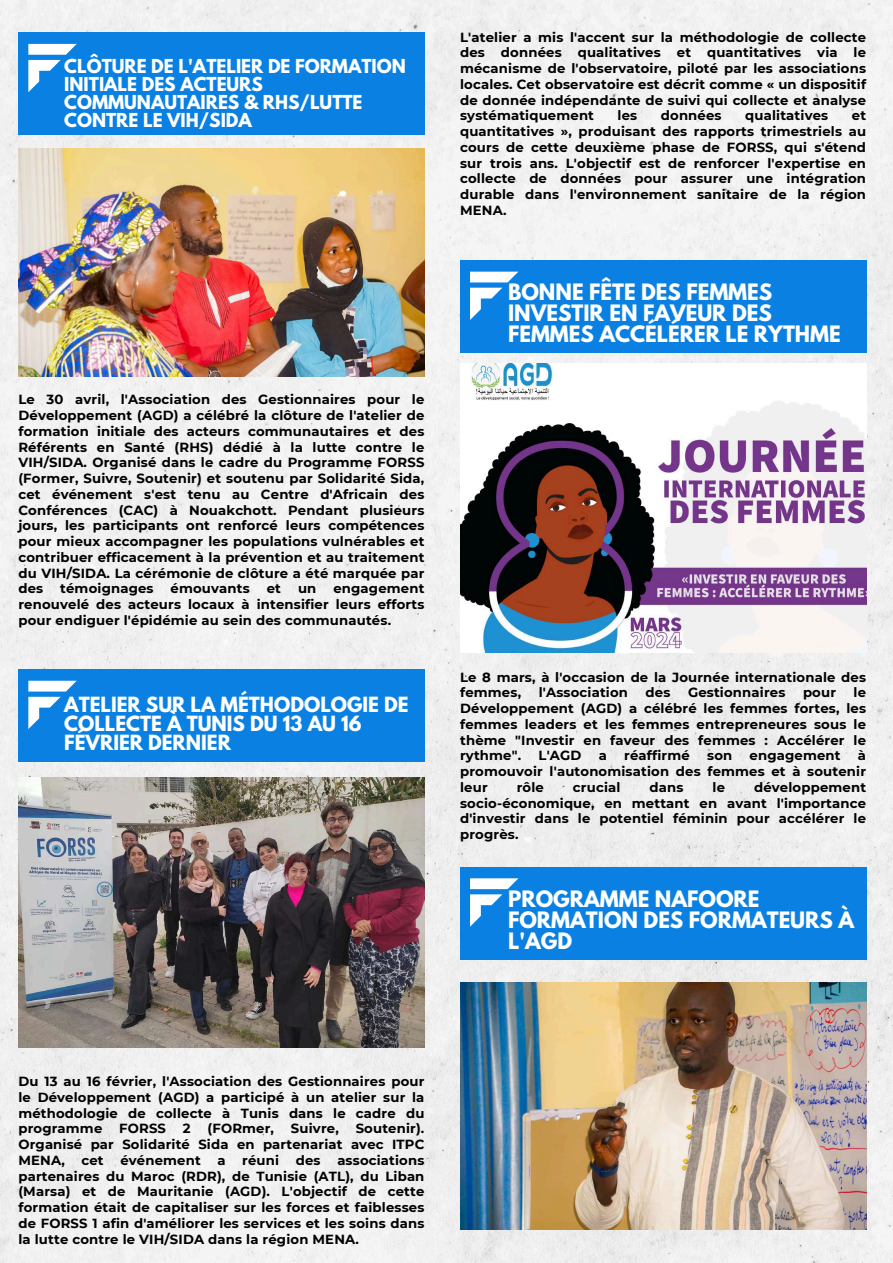
<style>
.page{position:relative;width:893px;height:1263px;background:#f0f0f0}
.page>*{position:absolute;margin:0;border:0;box-sizing:border-box;transform-origin:0 0}
.t1{font:700 20.02px/21.1px "League Spartan";color:#fff}
.t2{font:700 18.52px/19.1px "League Spartan";color:#fff}
.t3{font:700 17.02px/18px "League Spartan";color:#fff}
.t4{font:700 13.2px/15.8px "Montserrat";letter-spacing:.015em;color:#000;text-align:justify}
</style>
<div class="page">
<div style="left:18px;top:33px;width:406px;height:102px;background:#0a81e2"></div>
<svg style="left:28px;top:44px;width:49px;height:48px"></svg>
<div style="left:18px;top:669px;width:406px;height:92px;background:#0a81e2"></div>
<svg style="left:28px;top:697px;width:33px;height:32px"></svg>
<svg style="left:28px;top:681px;width:49px;height:10px"></svg>
<div style="left:460px;top:260px;width:406px;height:92px;background:#0a81e2"></div>
<svg style="left:470px;top:288px;width:32px;height:32px"></svg>
<svg style="left:470px;top:272px;width:48px;height:10px"></svg>
<img style="left:18px;top:149px;width:407px;height:227px">
<img style="left:18px;top:777px;width:407px;height:271px">
<img style="left:460px;top:364px;width:406px;height:288px">
<div style="left:460px;top:867px;width:406px;height:92px;background:#0a81e2"></div>
<svg style="left:470px;top:878px;width:48px;height:49px"></svg>
<img style="left:460px;top:983px;width:406px;height:246px">
<p class="t3" style="left:64px;top:60px;width:343px">CLÔTURE DE L'ATELIER DE FORMATION<br>INITIALE DES ACTEURS<br>COMMUNAUTAIRES &amp; RHS/LUTTE<br>CONTRE LE VIH/SIDA</p>
<p class="t4" style="left:18px;top:392px;width:407px">Le 30 avril, l'Association des Gestionnaires pour le Développement (AGD) a célébré la clôture de l'atelier de formation initiale des acteurs communautaires et des Référents en Santé (RHS) dédié à la lutte contre le VIH/SIDA. Organisé dans le cadre du Programme FORSS (Former, Suivre, Soutenir) et soutenu par Solidarité Sida, cet événement s'est tenu au Centre d'Africain des Conférences (CAC) à Nouakchott. Pendant plusieurs jours, les participants ont renforcé leurs compétences pour mieux accompagner les populations vulnérables et contribuer efficacement à la prévention et au traitement du VIH/SIDA. La cérémonie de clôture a été marquée par des</p>
<p class="t4" style="left:60px;top:581px;width:95px">témoignages</p>
<p class="t4" style="left:171px;top:581px;width:81px">émouvants</p>
<p class="t4" style="left:267px;top:581px;width:16px">et</p>
<p class="t4" style="left:298px;top:581px;width:20px">un</p>
<p class="t4" style="left:18px;top:581px;width:407px;text-indent:315px">engagement renouvelé des acteurs locaux à intensifier leurs efforts pour endiguer l'épidémie au sein des communautés.</p>
<h2 class="t2" style="left:64px;top:697px;width:346px">ATELIER SUR LA MÉTHODOLOGIE DE<br>COLLECTE À TUNIS DU 13 AU 16<br>FÉVRIER DERNIER</h2>
<p class="t4" style="left:460px;top:29px;width:407px">L'atelier a mis l'accent sur la méthodologie de collecte des données qualitatives et quantitatives via le mécanisme de l'observatoire, piloté par les associations locales. Cet observatoire est décrit comme « un dispositif de donnée indépendante de suivi qui collecte et analyse systématiquement</p>
<p class="t4" style="left:617px;top:108px;width:21px">les</p>
<p class="t4" style="left:661px;top:108px;width:62px">données</p>
<p class="t4" style="left:745px;top:108px;width:85px">qualitatives</p>
<p class="t4" style="left:460px;top:108px;width:407px;text-indent:392px">et quantitatives », produisant des rapports trimestriels au cours de cette deuxième phase de FORSS, qui s'étend sur trois ans. L'objectif est de renforcer l'expertise en collecte de données pour assurer une intégration durable dans l'environnement sanitaire de la région MENA.</p>
<h1 class="t1" style="left:508px;top:284px;width:334px">BONNE FÊTE DES FEMMES<br>INVESTIR EN FAVEUR DES<br>FEMMES ACCÉLÉRER LE RYTHME</h1>
<p class="t4" style="left:460px;top:669px;width:407px">Le 8 mars, à l'occasion de la Journée internationale des femmes,</p>
<p class="t4" style="left:539px;top:685px;width:91px">l'Association</p>
<p class="t4" style="left:645px;top:685px;width:26px">des</p>
<p class="t4" style="left:688px;top:685px;width:99px">Gestionnaires</p>
<p class="t4" style="left:803px;top:685px;width:35px">pour</p>
<p class="t4" style="left:460px;top:685px;width:407px;text-indent:393px">le Développement (AGD) a célébré les femmes fortes, les femmes leaders et les femmes entrepreneures sous le thème "Investir en faveur des femmes : Accélérer le rythme".</p>
<p class="t4" style="left:538px;top:748px;width:44px">L'AGD</p>
<p class="t4" style="left:599px;top:748px;width:10px">a</p>
<p class="t4" style="left:624px;top:748px;width:67px">réaffirmé</p>
<p class="t4" style="left:707px;top:748px;width:27px">son</p>
<p class="t4" style="left:749px;top:748px;width:93px">engagement</p>
<p class="t4" style="left:460px;top:748px;width:407px;text-indent:398px">à promouvoir l'autonomisation des femmes et à soutenir leur</p>
<p class="t4" style="left:517px;top:779px;width:29px">rôle</p>
<p class="t4" style="left:573px;top:779px;width:49px">crucial</p>
<p class="t4" style="left:649px;top:779px;width:35px">dans</p>
<p class="t4" style="left:712px;top:779px;width:14px">le</p>
<p class="t4" style="left:460px;top:779px;width:407px;text-indent:294px">développement socio-économique, en mettant en avant l'importance d'investir dans le potentiel féminin pour accélérer le progrès.</p>
<h1 class="t1" style="left:508px;top:891px;width:347px">PROGRAMME NAFOORE<br>FORMATION DES FORMATEURS À<br>L'AGD</h1>
<p class="t4" style="left:18px;top:1073px;width:407px">Du 13 au 16 février, l'Association des Gestionnaires pour le Développement (AGD) a participé à un atelier sur la méthodologie de collecte à Tunis dans le cadre du programme</p>
<p class="t4" style="left:18px;top:1121px;width:407px;text-indent:337px">Soutenir).<br>Organisé par Solidarité Sida en partenariat avec ITPC MENA,</p>
<p class="t4" style="left:119px;top:1121px;width:48px">FORSS</p>
<p class="t4" style="left:183px;top:1121px;width:9px">2</p>
<p class="t4" style="left:208px;top:1121px;width:68px">(FORmer,</p>
<p class="t4" style="left:291px;top:1121px;width:49px">Suivre,</p>
<p class="t4" style="left:18px;top:1152px;width:407px;text-indent:319px">associations partenaires du Maroc (RDR), de Tunisie (ATL), du Liban (Marsa) et de Mauritanie (AGD). L'objectif de cette formation était de capitaliser sur les forces et faiblesses de FORSS 1 afin d'améliorer les services et les soins dans la lutte contre le VIH/SIDA dans la région MENA.</p>
<p class="t4" style="left:81px;top:1152px;width:24px">cet</p>
<p class="t4" style="left:120px;top:1152px;width:82px">événement</p>
<p class="t4" style="left:217px;top:1152px;width:10px">a</p>
<p class="t4" style="left:242px;top:1152px;width:38px">réuni</p>
<p class="t4" style="left:296px;top:1152px;width:26px">des</p>
</div>
